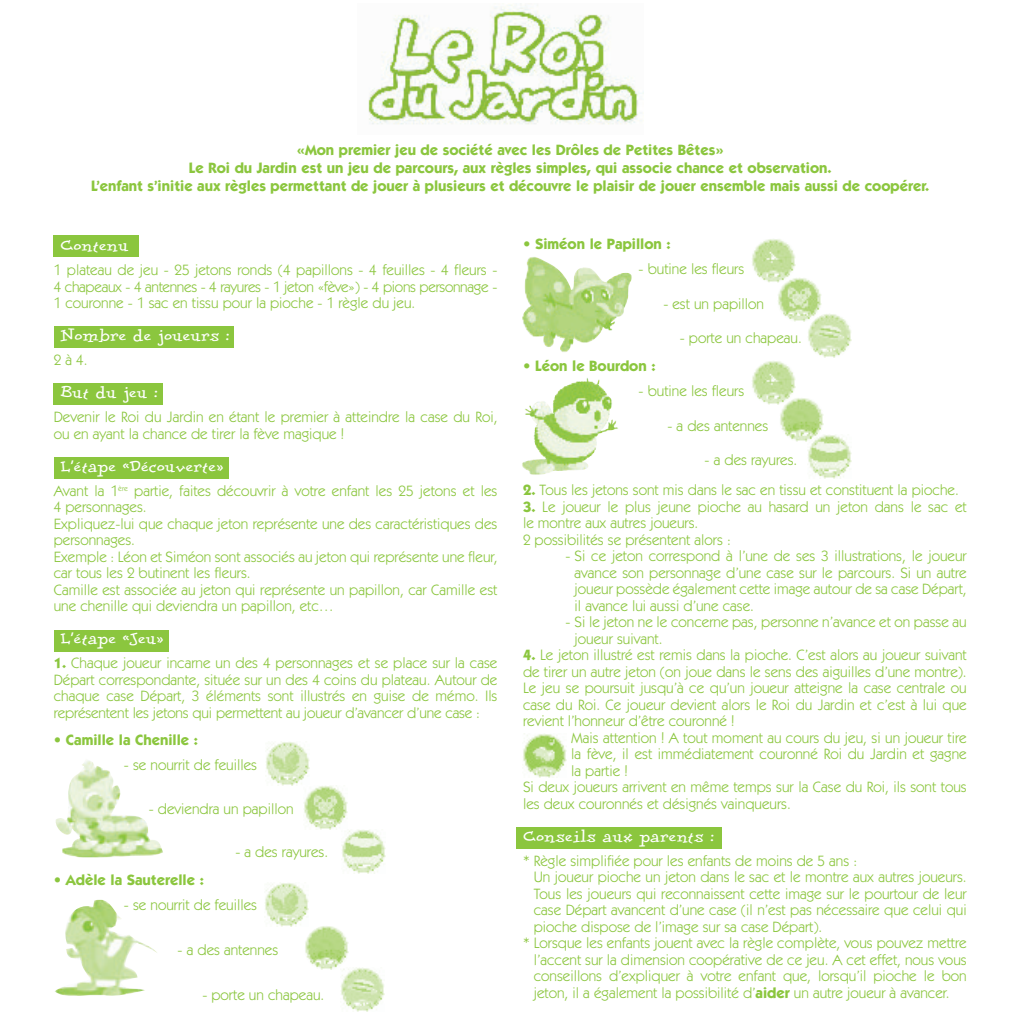
<style>
.page{position:relative;width:1021px;height:1021px;background:#fff}
.page>*{position:absolute;margin:0;border:0;box-sizing:border-box;transform-origin:0 0}
.t1{font:700 18px "Dolores";color:#fff}
.t2{font:15px/16.5px "Itc Kabel";color:#8bc63e;text-align:justify}
.t3{font:700 15px/18px "Itc Kabel";color:#8bc63e;text-align:center}
.s1{font-weight:700}
</style>
<div class="page">
<div style="left:516px;top:827px;width:205px;height:22px;background:#8bc63e"></div>
<div style="left:54px;top:630px;width:114px;height:21px;background:#8bc63e"></div>
<div style="left:54px;top:457px;width:174px;height:21px;background:#8bc63e"></div>
<div style="left:54px;top:384px;width:109px;height:21px;background:#8bc63e"></div>
<div style="left:54px;top:327px;width:180px;height:21px;background:#8bc63e"></div>
<div style="left:54px;top:236px;width:85px;height:21px;background:#8bc63e"></div>
<img style="left:55px;top:760px;width:108px;height:97px">
<img style="left:55px;top:899px;width:102px;height:97px">
<img style="left:266px;top:742px;width:43px;height:43px">
<img style="left:304px;top:785px;width:44px;height:44px">
<img style="left:341px;top:829px;width:44px;height:44px">
<img style="left:265px;top:883px;width:43px;height:44px">
<img style="left:341px;top:967px;width:44px;height:44px">
<img style="left:368px;top:5px;width:275px;height:120px">
<img style="left:541px;top:259px;width:62px;height:31px">
<img style="left:751px;top:238px;width:44px;height:44px;border-radius:50%">
<img style="left:751px;top:360px;width:44px;height:44px;border-radius:50%">
<img style="left:777px;top:277px;width:44px;height:44px;border-radius:50%">
<img style="left:807px;top:434px;width:45px;height:44px">
<img style="left:588px;top:379px;width:24px;height:26px">
<img style="left:523px;top:733px;width:43px;height:44px">
<img style="left:779px;top:397px;width:44px;height:44px;border-radius:50%">
<img style="left:807px;top:313px;width:44px;height:44px;border-radius:50%">
<img style="left:305px;top:925px;width:44px;height:44px;border-radius:50%">
<p class="t3" style="left:91px;top:142px;width:839px">«Mon premier jeu de société avec les Drôles de Petites Bêtes»<br>Le Roi du Jardin est un jeu de parcours, aux règles simples, qui associe chance et observation.<br>L’enfant s’initie aux règles permettant de jouer à plusieurs et découvre le plaisir de jouer ensemble mais aussi de coopérer.</p>
<p class="t1" style="left:60px;top:239px;width:70px">Contenu</p>
<p class="t2" style="left:54px;top:263px;width:445px">1 plateau de jeu - 25 jetons ronds (4 papillons - 4 feuilles - 4 fleurs - 4 chapeaux - 4 antennes - 4 rayures - 1 jeton «fève») - 4 pions personnage - 1 couronne - 1 sac en tissu pour la pioche - 1 règle du jeu.</p>
<p class="t1" style="left:60px;top:329px;width:171px">Nombre de joueurs :</p>
<p class="t2" style="left:54px;top:353px;width:35px">2 à 4.</p>
<p class="t1" style="left:60px;top:386px;width:99px">But du jeu :</p>
<p class="t2" style="left:54px;top:410px;width:445px">Devenir le Roi du Jardin en étant le premier à atteindre la case du Roi, ou en ayant la chance de tirer la fève magique !</p>
<p class="t1" style="left:60px;top:459px;width:164px">L’étape «Découverte»</p>
<p class="t2" style="left:54px;top:483px;width:445px;text-align:left">Avant la 1<sup>ère</sup> partie, faites découvrir à votre enfant les 25 jetons et les 4 personnages.<br>Expliquez-lui que chaque jeton représente une des caractéristiques des personnages.<br>Exemple : Léon et Siméon sont associés au jeton qui représente une fleur, car tous les 2 butinent les fleurs.<br>Camille est associée au jeton qui représente un papillon, car Camille est une chenille qui deviendra un papillon, etc…</p>
<p class="t1" style="left:60px;top:632px;width:104px">L’étape «Jeu»</p>
<p class="t2" style="left:54px;top:656px;width:445px"><span class="s1">1.</span> Chaque joueur incarne un des 4 personnages et se place sur la case Départ correspondante, située sur un des 4 coins du plateau. Autour de chaque case Départ, 3 éléments sont illustrés en guise de mémo. Ils représentent les jetons qui permettent au joueur d’avancer d’une case :</p>
<p class="t3" style="left:54px;top:731px;width:146px">• Camille la Chenille :</p>
<p class="t2" style="left:124px;top:758px;width:135px">- se nourrit de feuilles</p>
<p class="t2" style="left:149px;top:801px;width:146px">- deviendra un papillon</p>
<p class="t2" style="left:235px;top:845px;width:94px">- a des rayures.</p>
<p class="t3" style="left:54px;top:871px;width:152px">• Adèle la Sauterelle :</p>
<p class="t2" style="left:124px;top:897px;width:135px">- se nourrit de feuilles</p>
<p class="t2" style="left:178px;top:942px;width:102px">- a des antennes</p>
<p class="t2" style="left:202px;top:987px;width:123px">- porte un chapeau.</p>
<p class="t3" style="left:523px;top:236px;width:149px">• Siméon le Papillon :</p>
<p class="t2" style="left:638px;top:262px;width:107px">- butine les fleurs</p>
<p class="t2" style="left:663px;top:297px;width:102px">- est un papillon</p>
<p class="t2" style="left:680px;top:331px;width:123px">- porte un chapeau.</p>
<p class="t3" style="left:523px;top:357px;width:134px">• Léon le Bourdon :</p>
<p class="t2" style="left:638px;top:384px;width:107px">- butine les fleurs</p>
<p class="t2" style="left:667px;top:418px;width:102px">- a des antennes</p>
<p class="t2" style="left:704px;top:453px;width:94px">- a des rayures.</p>
<p class="t2" style="left:523px;top:483px;width:437px"><span class="s1">2.</span> Tous les jetons sont mis dans le sac en tissu et constituent la pioche.</p>
<p class="t2" style="left:523px;top:499px;width:445px;text-align:left"><span class="s1">3.</span> Le joueur le plus jeune pioche au hasard un jeton dans le sac et le montre aux autres joueurs.<br>2 possibilités se présentent alors :</p>
<p class="t2" style="left:574px;top:549px;width:393px;text-indent:-9px">- Si ce jeton correspond à l’une de ses 3 illustrations, le joueur avance son personnage d’une case sur le parcours. Si un autre joueur possède également cette image autour de sa case Départ, il avance lui aussi d’une case.</p>
<p class="t2" style="left:574px;top:615px;width:393px;text-indent:-9px">- Si le jeton ne le concerne pas, personne n’avance et on passe au joueur suivant.</p>
<p class="t2" style="left:523px;top:648px;width:445px"><span class="s1">4.</span> Le jeton illustré est remis dans la pioche. C’est alors au joueur suivant de tirer un autre jeton (on joue dans le sens des aiguilles d’une montre).<br>Le jeu se poursuit jusqu’à ce qu’un joueur atteigne la case centrale ou case du Roi. Ce joueur devient alors le Roi du Jardin et c’est à lui que revient l’honneur d’être couronné !</p>
<p class="t2" style="left:571px;top:730px;width:397px">Mais attention ! A tout moment au cours du jeu, si un joueur tire</p>
<p class="t2" style="left:571px;top:747px;width:397px">la fève, il est immédiatement couronné Roi du Jardin et gagne</p>
<p class="t2" style="left:571px;top:763px;width:58px">la partie !</p>
<p class="t2" style="left:523px;top:780px;width:445px">Si deux joueurs arrivent en même temps sur la Case du Roi, ils sont tous</p>
<p class="t2" style="left:523px;top:796px;width:269px">les deux couronnés et désignés vainqueurs.</p>
<p class="t1" style="left:523px;top:829px;width:192px">Conseils aux parents :</p>
<p class="t2" style="left:523px;top:853px;width:335px">* Règle simplifiée pour les enfants de moins de 5 ans :</p>
<p class="t2" style="left:533px;top:870px;width:434px">Un joueur pioche un jeton dans le sac et le montre aux autres joueurs.</p>
<p class="t2" style="left:533px;top:886px;width:434px">Tous les joueurs qui reconnaissent cette image sur le pourtour de leur</p>
<p class="t2" style="left:533px;top:903px;width:434px">case Départ avancent d’une case (il n’est pas nécessaire que celui qui</p>
<p class="t2" style="left:533px;top:919px;width:290px">pioche dispose de l’image sur sa case Départ).</p>
<p class="t2" style="left:523px;top:936px;width:445px">* Lorsque les enfants jouent avec la règle complète, vous pouvez mettre</p>
<p class="t2" style="left:533px;top:952px;width:434px">l’accent sur la dimension coopérative de ce jeu. A cet effet, nous vous</p>
<p class="t2" style="left:533px;top:969px;width:434px">conseillons d’expliquer à votre enfant que, lorsqu’il pioche le bon</p>
<p class="t2" style="left:533px;top:985px;width:417px">jeton, il a également la possibilité d’<span class="s1">aider</span> un autre joueur à avancer.</p>
</div>
